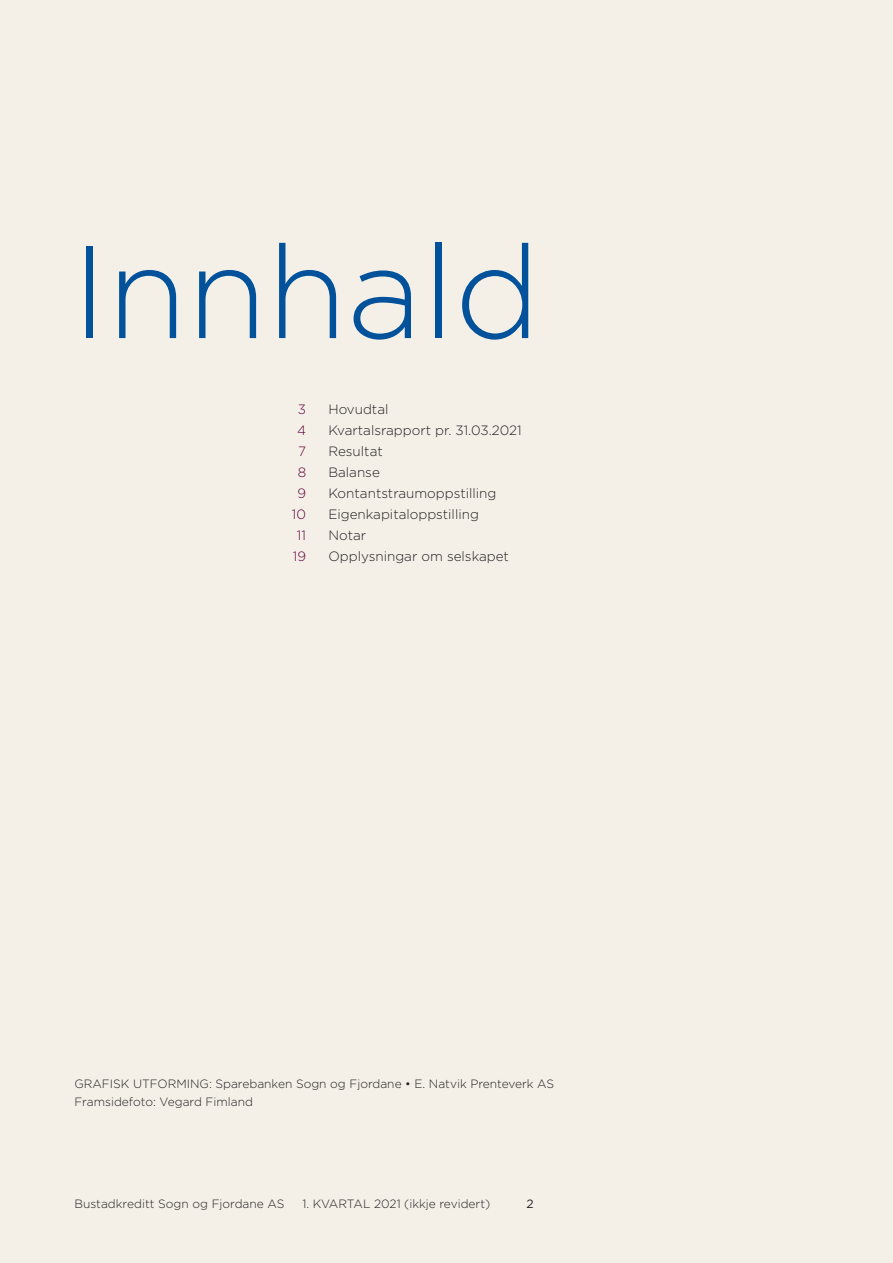
<style>
.page{position:relative;width:893px;height:1263px;background:#f4f0e8}
.page>*{position:absolute;margin:0;border:0;box-sizing:border-box;transform-origin:0 0}
.t1{font:300 130.5px "Gotham";color:#01529b}
.t2{font:300 13.5px "Gotham";color:#231f20}
.t3{font:300 13.5px "Gotham";color:#60003a}
.t4{font:300 12px/18px "Gotham";color:#231f20}
.t5{font:12px "Gotham";color:#231f20}
</style>
<div class="page">
<h1 class="t1" style="left:71px;top:209px;width:471px">Innhald</h1>
<p class="t3" style="left:298px;top:400px;width:10px">3</p>
<p class="t2" style="left:328px;top:400px;width:62px">Hovudtal</p>
<p class="t3" style="left:297px;top:421px;width:10px">4</p>
<p class="t2" style="left:328px;top:421px;width:195px">Kvartalsrapport pr. 31.03.2021</p>
<p class="t3" style="left:298px;top:442px;width:9px">7</p>
<p class="t2" style="left:328px;top:442px;width:56px">Resultat</p>
<p class="t3" style="left:298px;top:463px;width:10px">8</p>
<p class="t2" style="left:328px;top:463px;width:53px">Balanse</p>
<p class="t3" style="left:297px;top:484px;width:10px">9</p>
<p class="t2" style="left:328px;top:484px;width:169px">Kontantstraumoppstilling</p>
<p class="t3" style="left:292px;top:505px;width:16px">10</p>
<p class="t2" style="left:328px;top:505px;width:152px">Eigenkapitaloppstilling</p>
<p class="t3" style="left:297px;top:526px;width:11px">11</p>
<p class="t2" style="left:328px;top:526px;width:39px">Notar</p>
<p class="t3" style="left:293px;top:547px;width:15px">19</p>
<p class="t2" style="left:328px;top:547px;width:182px">Opplysningar om selskapet</p>
<p class="t4" style="left:74px;top:1074px;width:481px">GRAFISK UTFORMING: Sparebanken Sogn og Fjordane • E. Natvik Prenteverk AS<br>Framsidefoto: Vegard Fimland</p>
<p class="t4" style="left:74px;top:1194px;width:212px">Bustadkreditt Sogn og Fjordane AS</p>
<p class="t4" style="left:302px;top:1194px;width:189px">1. KVARTAL 2021 (ikkje revidert)</p>
<p class="t5" style="left:526px;top:1196px;width:9px">2</p>
</div>
